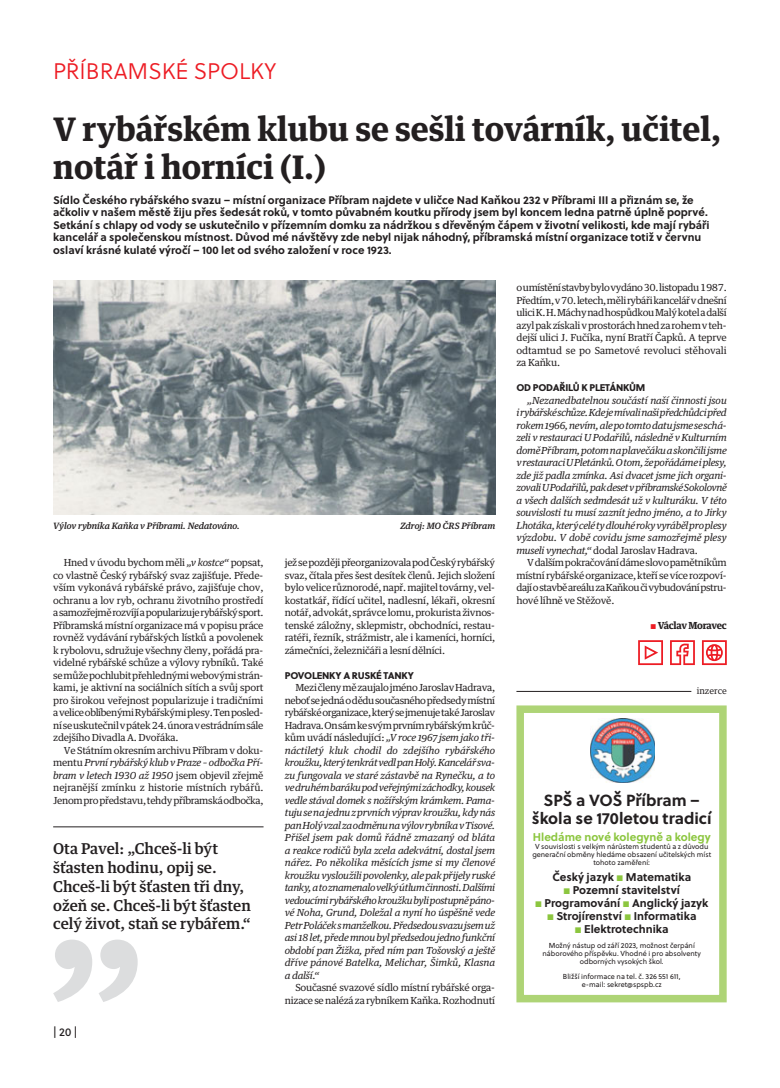
<style>
.page{position:relative;width:780px;height:1088px;background:#fff}
.page>*{position:absolute;margin:0;border:0;box-sizing:border-box;transform-origin:0 0}
.t1{font:700 32.5px/37.5px "Guardian Text Egyp";color:#231f20}
.t2{font:22.5px "Soleil Lt";color:#ed1c24}
.t3{font:700 16.12px/18.5px "Soleil";color:#231f20;text-align:center}
.t4{font:500 15px/18.8px "Guardian Text Egyp";color:#231f20}
.t5{font:700 11.25px/12.9px "Soleil";color:#231f20;text-align:center}
.t6{font:700 11.25px "Soleil";color:#8cc63f}
.t7{font:11.25px "Soleil Bk";color:#231f20}
.t8{font:700 11px/12.5px "Soleil";color:#231f20}
.t9{font:9.75px/12.5px "Guardian Text Egyp";letter-spacing:-.025em;color:#231f20;text-align:justify}
.t10{font:italic 9.75px/12.5px "Guardian Text Egyp";letter-spacing:-.005em;color:#231f20;text-align:justify}
.t11{font:9.75px "Soleil Xb";letter-spacing:-.025em;color:#231f20}
.t12{font:700 9.75px "Guardian Text Egyp";letter-spacing:-.025em;color:#231f20}
.t13{font:italic 500 8.75px "Guardian Text Egyp";color:#231f20}
.t14{font:8.75px "Guardian Text Egyp";color:#231f20}
.t15{font:7.25px/8px "Soleil";color:#231f20;text-align:center}
.s1{font-style:italic}
.s2{font-style:normal}
.s3{font-family:"Soleil Bk";font-weight:400;font-size:9.62px;color:#ed1c24}
.s4{color:#8cc63f}
</style>
<div class="page">
<svg style="left:638px;top:640px;width:25px;height:25px"></svg>
<svg style="left:670px;top:640px;width:24px;height:25px"></svg>
<svg style="left:702px;top:640px;width:24px;height:25px"></svg>
<hr style="left:516px;top:691px;width:175px;height:1px;background:#231f20">
<img style="left:53px;top:281px;width:442px;height:234px">
<svg style="left:53px;top:939px;width:85px;height:63px"></svg>
<hr style="left:53px;top:826px;width:210px;height:1px;background:#231f20">
<div style="left:516px;top:705px;width:210px;height:297px;border:8px solid #aed476"></div>
<img style="left:590px;top:718px;width:64px;height:64px">
<h2 class="t2" style="left:53px;top:58px;width:224px">PŘÍBRAMSKÉ SPOLKY</h2>
<h1 class="t1" style="left:53px;top:113px;width:669px">V rybářském klubu se sešli továrník, učitel, notář i horníci (I.)</h1>
<p class="t8" style="left:53px;top:194px;width:657px">Sídlo Českého rybářského svazu – místní organizace Příbram najdete v uličce Nad Kaňkou 232 v Příbrami III a přiznám se, že ačkoliv v našem městě žiju přes šedesát roků, v tomto půvabném koutku přírody jsem byl koncem ledna patrně úplně poprvé.<br>Setkání s chlapy od vody se uskutečnilo v přízemním domku za nádržkou s dřevěným čápem v životní velikosti, kde mají rybáři kancelář a společenskou místnost. Důvod mé návštěvy zde nebyl nijak náhodný, příbramská místní organizace totiž v červnu oslaví krásné kulaté výročí – 100 let od svého založení v roce 1923.</p>
<p class="t13" style="left:53px;top:522px;width:188px">Výlov rybníka Kaňka v Příbrami. Nedatováno.</p>
<p class="t13" style="left:400px;top:522px;width:96px">Zdroj: MO ČRS Příbram</p>
<p class="t9" style="left:53px;top:557px;width:212px;text-indent:11px">Hned v úvodu bychom měli <span class="s1">„v kostce“</span> popsat, co vlastně Český rybářský svaz zajišťuje. Přede&shy;vším vykonává rybářské právo, zajišťuje chov, ochranu a lov ryb, ochranu životního prostředí asamozřejmě rozvíjí apopularizuje rybářský sport.<br>Příbramská místní organizace má v popisu práce rovněž vydávání rybářských lístků a povolenek k rybolovu, sdružuje všechny členy, pořádá pra&shy;videlné rybářské schůze a výlovy rybníků. Také se může pochlubit přehlednými webovými strán&shy;kami, je aktivní na sociálních sítích a svůj sport pro širokou veřejnost popularizuje i tradičními avelice oblíbenými Rybářskými plesy. Ten posled&shy;ní se uskutečnil vpátek 24. února vestrádním sále zdejšího Divadla A. Dvořáka.</p>
<p class="t9" style="left:53px;top:745px;width:212px;text-indent:11px">Ve Státním okresním archivu Příbram v doku&shy;mentu <span class="s1">První rybářský klub v Praze – odbočka Pří&shy;bram v letech 1930 až 1950</span> jsem objevil zřejmě nejranější zmínku z historie místních rybářů.<br>Jenom pro představu, tehdy příbramská odbočka,</p>
<h3 class="t4" style="left:53px;top:840px;width:199px">Ota Pavel: „Chceš-li být šťasten hodinu, opij se.<br>Chceš-li být šťasten tři dny, ožeň se. Chceš-li být šťasten celý život, staň se rybářem.“</h3>
<p class="t7" style="left:53px;top:1026px;width:26px">| 20|</p>
<p class="t9" style="left:285px;top:557px;width:212px">jež se později přeorganizovala pod Český rybářský svaz, čítala přes šest desítek členů. Jejich složení bylo velice různorodé, např. majitel továrny, vel&shy;kostatkář, řídící učitel, nadlesní, lékaři, okresní notář, advokát, správce lomu, prokurista živnos&shy;tenské záložny, sklepmistr, obchodníci, restau&shy;ratéři, řezník, strážmistr, ale i kameníci, horníci, zámečníci, železničáři a lesní dělníci.</p>
<p class="t11" style="left:285px;top:670px;width:130px">POVOLENKY A RUSKÉ TANKY</p>
<p class="t10" style="left:285px;top:682px;width:212px;text-indent:11px"><span class="s2">Mezi členy mě zaujalo jméno Jaroslav Hadrava, neboť se jedná odědu současného předsedy místní rybářské organizace, který se jmenuje také Jaroslav Hadrava. On sám ke svým prvním rybářským krůč&shy;kům uvádí následující:</span> „V roce 1967 jsem jako tři&shy;náctiletý kluk chodil do zdejšího rybářského kroužku, který tenkrát vedl pan Holý. Kancelář sva&shy;zu fungovala ve staré zástavbě na Rynečku, a to ve druhém baráku pod veřejnými záchodky, kousek vedle stával domek s nožířským krámkem. Pama&shy;tuju se na jednu z prvních výprav kroužku, kdy nás pan Holý vzal za odměnu na výlov rybníka vTisové.<br>Přišel jsem pak domů řádně zmazaný od bláta a reakce rodičů byla zcela adekvátní, dostal jsem nářez. Po několika měsících jsme si my členové kroužku vysloužili povolenky, ale pak přijely ruské tanky, ato znamenalo velký útlum činnosti. Dalšími vedoucími rybářského kroužku byli postupně páno&shy;vé Noha, Grund, Doležal a nyní ho úspěšně vede Petr Poláček smanželkou. Předsedou svazu jsem už asi 18 let, přede mnou byl předsedou jedno funkční období pan Žižka, před ním pan Tošovský a ještě dříve pánové Batelka, Melichar, Šimků, Klasna a další.“</p>
<p class="t9" style="left:285px;top:982px;width:212px;text-align:right">Současné svazové sídlo místní rybářské orga&shy;nizace se nalézá za rybníkem Kaňka. Rozhodnutí</p>
<p class="t9" style="left:516px;top:282px;width:212px">oumístění stavby bylo vydáno 30. listopadu 1987.<br>Předtím, v70. letech, měli rybáři kancelář vdnešní ulici K.H. Máchy nad hospůdkou Malý kotel adalší azyl pak získali vprostorách hned za rohem vteh&shy;dejší ulici J. Fučíka, nyní Bratří Čapků. A teprve odtamtud se po Sametové revoluci stěhovali za Kaňku.</p>
<p class="t11" style="left:516px;top:382px;width:130px">OD PODAŘILŮ K PLETÁNKŮM</p>
<p class="t10" style="left:516px;top:395px;width:212px;text-indent:11px">„Nezanedbatelnou součástí naší činnosti jsou irybářské schůze. Kde je mívali naši předchůdci před rokem 1966, nevím, ale po tomto datu jsme se schá&shy;zeli v restauraci U Podařilů, následně v Kulturním domě Příbram, potom na plavečáku askončili jsme vrestauraci UPletánků. Otom, že pořádáme iplesy, zde již padla zmínka. Asi dvacet jsme jich organi&shy;zovali UPodařilů, pak deset vpříbramské Sokolovně a všech dalších sedmdesát už v kulturáku. V této souvislosti tu musí zaznít jedno jméno, a to Jirky Lhotáka, který celé ty dlouhé roky vyráběl pro plesy výzdobu. V době covidu jsme samozřejmě plesy museli vynechat,“ <span class="s2">dodal Jaroslav Hadrava.</span></p>
<p class="t9" style="left:516px;top:557px;width:212px;text-indent:11px">Vdalším pokračování dáme slovo pamětníkům místní rybářské organizace, kteří se více rozpoví&shy;dají ostavbě areálu za Kaňkou či vybudování pstru&shy;hové líhně ve Stěžově.</p>
<p class="t12" style="left:650px;top:621px;width:78px"><span class="s3">S</span> Václav Moravec</p>
<p class="t14" style="left:696px;top:686px;width:32px">inzerce</p>
<h3 class="t3" style="left:532px;top:792px;width:181px">SPŠ a VOŠ Příbram – škola se 170letou tradicí</h3>
<p class="t6" style="left:533px;top:832px;width:179px">Hledáme nové kolegyně a kolegy</p>
<p class="t15" style="left:532px;top:843px;width:180px">V souvislosti s velkým nárůstem studentů a z důvodu generační obměny hledáme obsazení učitelských míst tohoto zaměření:</p>
<p class="t5" style="left:535px;top:872px;width:175px">Český jazyk <span class="s4">S</span> Matematika<br><span class="s4">S</span> Pozemní stavitelství<br><span class="s4">S</span> Programování <span class="s4">S</span> Anglický jazyk<br><span class="s4">S</span> Strojírenství <span class="s4">S</span> Informatika<br><span class="s4">S</span> Elektrotechnika</p>
<p class="t15" style="left:542px;top:942px;width:160px">Možný nástup od září 2023, možnost čerpání náborového příspěvku. Vhodné i pro absolventy odborných vysokých škol.</p>
<p class="t15" style="left:563px;top:973px;width:119px">Bližší informace na tel. č. 326 551 611, e-mail: sekret@spspb.cz</p>
</div>
